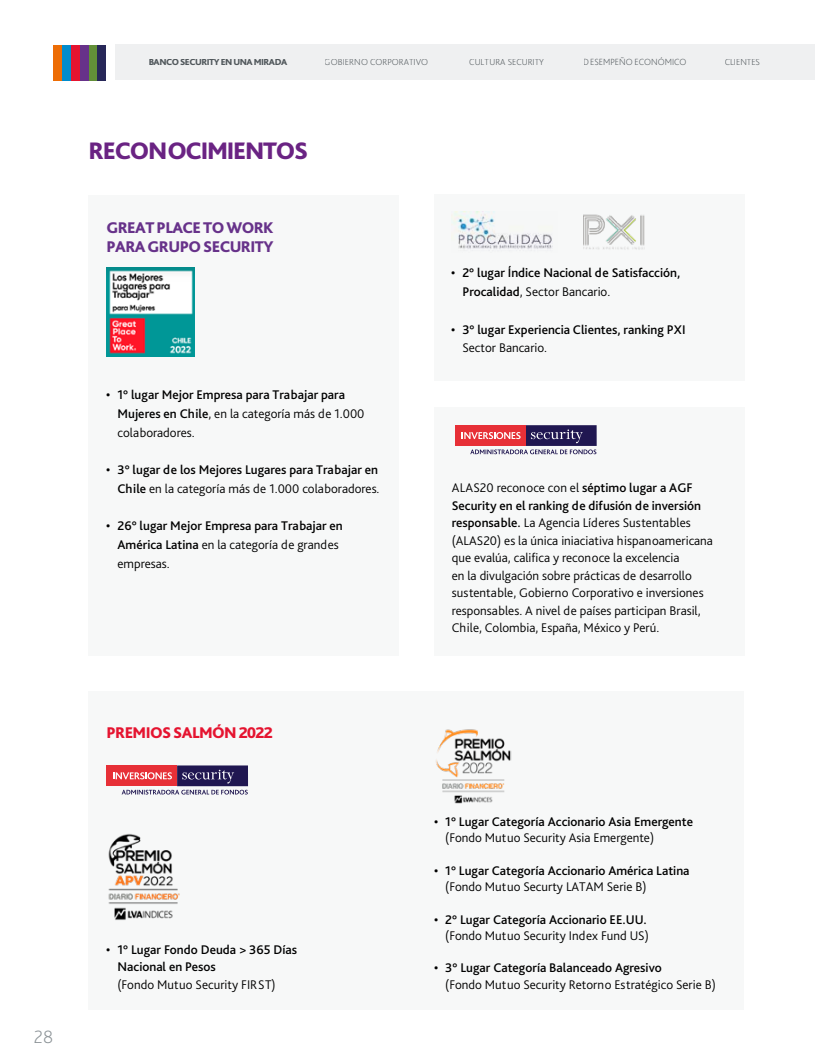
<style>
.page{position:relative;width:815px;height:1063px;background:#fff}
.page>*{position:absolute;margin:0;border:0;box-sizing:border-box;transform-origin:0 0}
.t1{font:800 25px "Bliss Pro";letter-spacing:-.05em;color:#6a2383}
.t2{font:200 18.75px "Bliss Pro";color:#8b9296}
.t3{font:800 16.25px/19.5px "Bliss Pro";letter-spacing:-.035em;color:#67328a}
.t4{font:800 16.25px "Bliss Pro";letter-spacing:-.035em;color:#e51430}
.t5{font:500 13.12px/18.8px "Bliss Pro";color:#000}
.t6{font:300 13.12px/17.5px "Bliss Pro";color:#000}
.t7{font:200 9.38px "Bliss Pro";color:#575e62}
.t8{font:800 9.38px "Bliss Pro";letter-spacing:-.05em;color:#575e62}
.s1{font-weight:300}
.s2{font-weight:500}
</style>
<div class="page">
<div style="left:53px;top:45px;width:9px;height:36px;background:#ed6d05"></div>
<div style="left:62px;top:45px;width:9px;height:36px;background:#018ccd"></div>
<div style="left:71px;top:45px;width:9px;height:36px;background:#e51430"></div>
<div style="left:80px;top:45px;width:9px;height:36px;background:#67328a"></div>
<div style="left:89px;top:45px;width:8px;height:36px;background:#628f38"></div>
<div style="left:97px;top:45px;width:9px;height:36px;background:#272758"></div>
<div style="left:115px;top:44px;width:700px;height:36px;background:#eff0f1"></div>
<div style="left:89px;top:195px;width:310px;height:461px;background:#f7f8f8"></div>
<div style="left:434px;top:195px;width:310px;height:186px;background:#f7f8f8"></div>
<img style="left:106px;top:268px;width:89px;height:89px">
<div style="left:434px;top:407px;width:310px;height:249px;background:#f7f8f8"></div>
<div style="left:89px;top:691px;width:655px;height:319px;background:#f7f8f8"></div>
<svg style="left:470px;top:449px;width:126px;height:5px"></svg>
<div style="left:526px;top:425px;width:71px;height:21px;background:#201751"></div>
<svg style="left:531px;top:429px;width:52px;height:14px"></svg>
<div style="left:455px;top:425px;width:71px;height:21px;background:#e73037"></div>
<svg style="left:462px;top:432px;width:59px;height:7px"></svg>
<svg style="left:122px;top:790px;width:126px;height:5px"></svg>
<div style="left:177px;top:765px;width:71px;height:21px;background:#201751"></div>
<svg style="left:182px;top:770px;width:52px;height:14px"></svg>
<div style="left:106px;top:765px;width:71px;height:21px;background:#e73037"></div>
<svg style="left:113px;top:772px;width:59px;height:7px"></svg>
<img style="left:451px;top:212px;width:102px;height:37px">
<img style="left:584px;top:214px;width:61px;height:36px">
<img style="left:436px;top:729px;width:76px;height:75px">
<img style="left:108px;top:834px;width:72px;height:86px">
<h2 class="t2" style="left:34px;top:1025px;width:21px">28</h2>
<p class="t8" style="left:149px;top:56px;width:140px">BANCO SECURITY EN UNA MIRADA</p>
<p class="t7" style="left:325px;top:56px;width:105px">GOBIERNO CORPORATIVO</p>
<p class="t7" style="left:469px;top:56px;width:76px">CULTURA SECURITY</p>
<p class="t7" style="left:584px;top:56px;width:104px">DESEMPEÑO ECONÓMICO</p>
<p class="t7" style="left:725px;top:56px;width:37px">CLIENTES</p>
<h1 class="t1" style="left:89px;top:136px;width:221px">RECONOCIMIENTOS</h1>
<p class="t3" style="left:106px;top:217px;width:169px">GREAT PLACE TO WORK<br>PARA GRUPO SECURITY</p>
<p class="t5" style="left:118px;top:385px;width:248px;text-indent:-11px">• 1° lugar Mejor Empresa para Trabajar para<br>Mujeres en Chile<span class="s1">, en la categoría más de 1.000 colaboradores.</span></p>
<p class="t5" style="left:106px;top:460px;width:275px;text-align:right">• 3° lugar de los Mejores Lugares para Trabajar en<br>Chile <span class="s1">en la categoría más de 1.000 colaboradores.</span></p>
<p class="t5" style="left:118px;top:516px;width:227px;text-indent:-11px">• 26° lugar Mejor Empresa para Trabajar en<br>América Latina <span class="s1">en la categoría de grandes empresas.</span></p>
<p class="t4" style="left:106px;top:722px;width:168px">PREMIOS SALMÓN 2022</p>
<p class="t5" style="left:118px;top:940px;width:181px;line-height:17.5px;text-indent:-11px">• 1° Lugar Fondo Deuda &gt; 365 Días<br>Nacional en Pesos</p>
<p class="t6" style="left:118px;top:975px;width:160px">(Fondo Mutuo Security FIRST)</p>
<p class="t5" style="left:462px;top:263px;width:219px;text-indent:-11px">• 2° lugar Índice Nacional de Satisfacción,<br>Procalidad<span class="s1">, Sector Bancario.</span></p>
<p class="t5" style="left:451px;top:319px;width:236px">• 3° lugar Experiencia Clientes, ranking PXI</p>
<p class="t6" style="left:462px;top:339px;width:86px">Sector Bancario.</p>
<p class="t6" style="left:452px;top:479px;width:263px">ALAS20 reconoce con el <span class="s2">séptimo lugar a AGF Security en el ranking de difusión de inversión responsable.</span> La Agencia Líderes Sustentables (ALAS20) es la única iniaciativa hispanoamericana que evalúa, califica y reconoce la excelencia<br>en la divulgación sobre prácticas de desarrollo sustentable, Gobierno Corporativo e inversiones responsables. A nivel de países participan Brasil, Chile, Colombia, España, México y Perú.</p>
<p class="t5" style="left:434px;top:812px;width:261px">• 1° Lugar Categoría Accionario Asia Emergente</p>
<p class="t6" style="left:445px;top:829px;width:210px">(Fondo Mutuo Security Asia Emergente)</p>
<p class="t5" style="left:434px;top:861px;width:257px">• 1° Lugar Categoría Accionario América Latina</p>
<p class="t6" style="left:445px;top:878px;width:203px">(Fondo Mutuo Securty LATAM Serie B)</p>
<p class="t5" style="left:434px;top:910px;width:214px">• 2° Lugar Categoría Accionario EE.UU.</p>
<p class="t6" style="left:445px;top:927px;width:205px">(Fondo Mutuo Security Index Fund US)</p>
<p class="t5" style="left:434px;top:958px;width:229px">• 3° Lugar Categoría Balanceado Agresivo</p>
<p class="t6" style="left:445px;top:975px;width:272px">(Fondo Mutuo Security Retorno Estratégico Serie B)</p>
</div>
